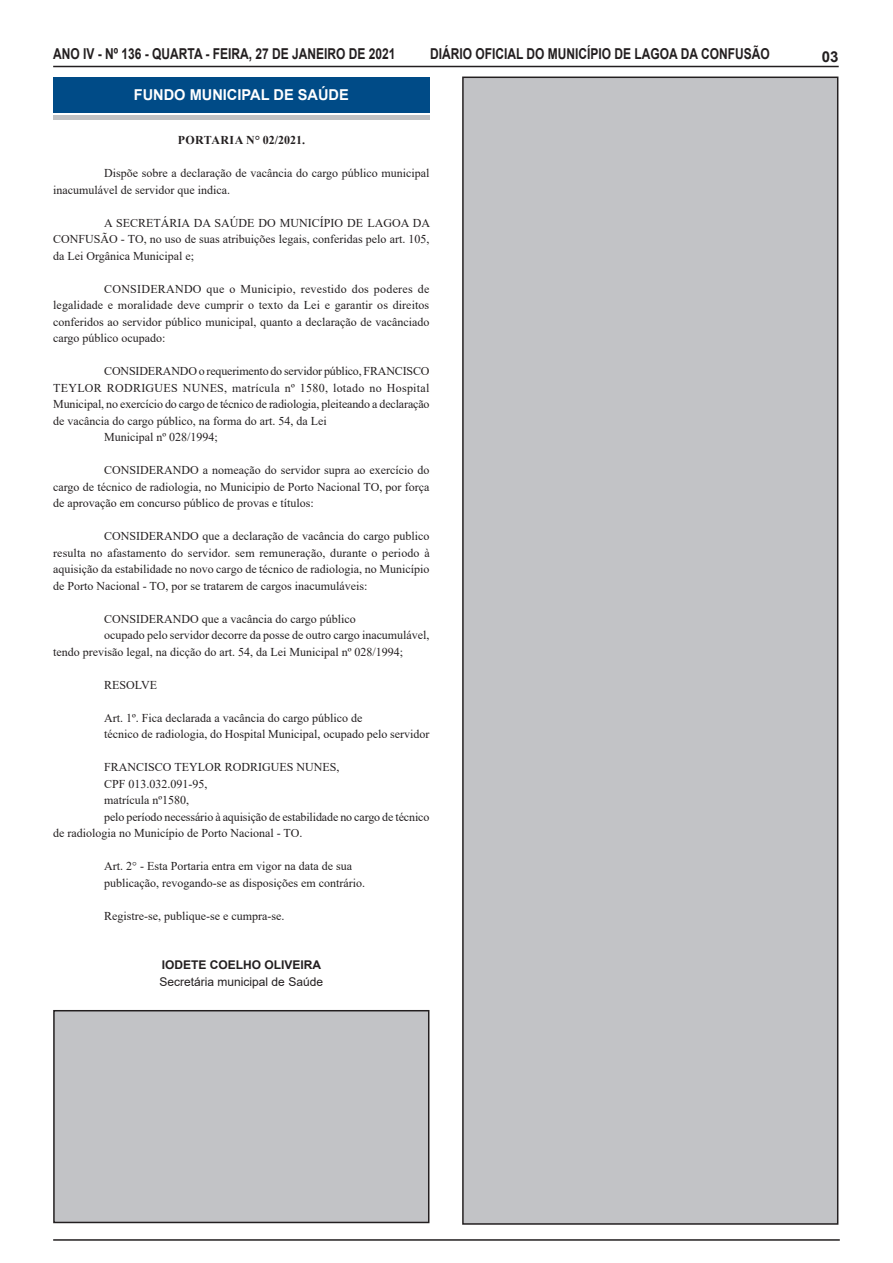
<style>
.page{position:relative;width:893px;height:1263px;background:#fff}
.page>*{position:absolute;margin:0;border:0;box-sizing:border-box;transform-origin:0 0}
.t1{font:700 15px "Arial";color:#231f20;scale:.8 1}
.Chancela{font:700 15px "Arial";color:#fff}
.t2{font:700 15px "Arial";color:#231f20}
.CORPO_DE_TEXTO{font:12px/16.5px "Times New Roman";color:#231f20;text-align:justify}
.CARGO{font:12px "Arial";color:#231f20}
.NOME{font:700 12px "Arial";color:#231f20}
.TITULOS{font:700 12px "Times New Roman";color:#231f20}
</style>
<div class="page">
<hr style="left:53px;top:66px;width:786px;height:1px;background:#231f20">
<hr style="left:53px;top:1239px;width:787px;height:2px;background:#231f20">
<div style="left:53px;top:83px;width:376px;height:37px;background:#c1c2c4"></div>
<div style="left:53px;top:80px;width:376px;height:35px;background:#fff"></div>
<div style="left:53px;top:78px;width:376px;height:35px;background:#004b87"></div>
<div style="left:463px;top:77px;width:375px;height:1147px;background:#c2c3c6"></div>
<div style="left:462px;top:77px;width:376px;height:1148px;border:2px solid #231f20"></div>
<div style="left:54px;top:1011px;width:375px;height:211px;background:#c2c3c6"></div>
<div style="left:53px;top:1010px;width:376px;height:213px;border:2px solid #231f20"></div>
<p class="t1" style="left:53px;top:44px;width:430px">ANO IV - Nº 136 - QUARTA - FEIRA, 27 DE JANEIRO DE 2021</p>
<p class="t1" style="left:430px;top:43px;width:426px">DIÁRIO OFICIAL DO MUNICÍPIO DE LAGOA DA CONFUSÃO</p>
<p class="t2" style="left:822px;top:46px;width:18px">03</p>
<p class="Chancela" style="left:134px;top:84px;width:217px">FUNDO MUNICIPAL DE SAÚDE</p>
<p class="TITULOS" style="left:178px;top:131px;width:129px">PORTARIA N° 02/2021.</p>
<p class="CORPO_DE_TEXTO" style="left:53px;top:164px;width:378px;text-indent:51px">Dispõe sobre a declaração de vacância do cargo público municipal inacumulável de servidor que indica.</p>
<p class="CORPO_DE_TEXTO" style="left:53px;top:214px;width:378px;text-indent:51px">A SECRETÁRIA DA SAÚDE DO MUNICÍPIO DE LAGOA DA CONFUSÃO - TO, no uso de suas atribuições legais, conferidas pelo art. 105, da Lei Orgânica Municipal e;</p>
<p class="CORPO_DE_TEXTO" style="left:53px;top:280px;width:378px;text-indent:51px">CONSIDERANDO que o Municipio, revestido dos poderes de legalidade e moralidade deve cumprir o texto da Lei e garantir os direitos conferidos ao servidor público municipal, quanto a declaração de vacânciado cargo público ocupado:</p>
<p class="CORPO_DE_TEXTO" style="left:53px;top:362px;width:378px;text-indent:51px">CONSIDERANDO o requerimento do servidor público, FRANCISCO TEYLOR RODRIGUES NUNES, matrícula nº 1580, lotado no Hospital Municipal, no exercício do cargo de técnico de radiologia, pleiteando a declaração de vacância do cargo público, na forma do art. 54, da Lei</p>
<p class="CORPO_DE_TEXTO" style="left:104px;top:428px;width:115px">Municipal nº 028/1994;</p>
<p class="CORPO_DE_TEXTO" style="left:53px;top:461px;width:378px;text-indent:51px">CONSIDERANDO a nomeação do servidor supra ao exercício do cargo de técnico de radiologia, no Municipio de Porto Nacional TO, por força de aprovação em concurso público de provas e títulos:</p>
<p class="CORPO_DE_TEXTO" style="left:53px;top:527px;width:378px;text-indent:51px">CONSIDERANDO que a declaração de vacância do cargo publico resulta no afastamento do servidor. sem remuneração, durante o periodo à aquisição da estabilidade no novo cargo de técnico de radiologia, no Município de Porto Nacional - TO, por se tratarem de cargos inacumuláveis:</p>
<p class="CORPO_DE_TEXTO" style="left:104px;top:610px;width:253px">CONSIDERANDO que a vacância do cargo público</p>
<p class="CORPO_DE_TEXTO" style="left:53px;top:626px;width:378px;text-indent:51px">ocupado pelo servidor decorre da posse de outro cargo inacumulável, tendo previsão legal, na dicção do art. 54, da Lei Municipal nº 028/1994;</p>
<p class="CORPO_DE_TEXTO" style="left:104px;top:676px;width:54px">RESOLVE</p>
<p class="CORPO_DE_TEXTO" style="left:104px;top:709px;width:260px">Art. 1º. Fica declarada a vacância do cargo público de</p>
<p class="CORPO_DE_TEXTO" style="left:104px;top:725px;width:327px">técnico de radiologia, do Hospital Municipal, ocupado pelo servidor</p>
<p class="CORPO_DE_TEXTO" style="left:104px;top:758px;width:237px">FRANCISCO TEYLOR RODRIGUES NUNES,</p>
<p class="CORPO_DE_TEXTO" style="left:104px;top:775px;width:105px">CPF 013.032.091-95,</p>
<p class="CORPO_DE_TEXTO" style="left:104px;top:791px;width:87px">matrícula nº1580,</p>
<p class="CORPO_DE_TEXTO" style="left:53px;top:808px;width:378px;text-indent:51px">pelo período necessário à aquisição de estabilidade no cargo de técnico de radiologia no Município de Porto Nacional - TO.</p>
<p class="CORPO_DE_TEXTO" style="left:104px;top:857px;width:250px">Art. 2° - Esta Portaria entra em vigor na data de sua</p>
<p class="CORPO_DE_TEXTO" style="left:104px;top:874px;width:262px">publicação, revogando-se as disposições em contrário.</p>
<p class="CORPO_DE_TEXTO" style="left:104px;top:907px;width:182px">Registre-se, publique-se e cumpra-se.</p>
<p class="NOME" style="left:162px;top:956px;width:161px">IODETE COELHO OLIVEIRA</p>
<p class="CARGO" style="left:160px;top:973px;width:165px">Secretária municipal de Saúde</p>
</div>
